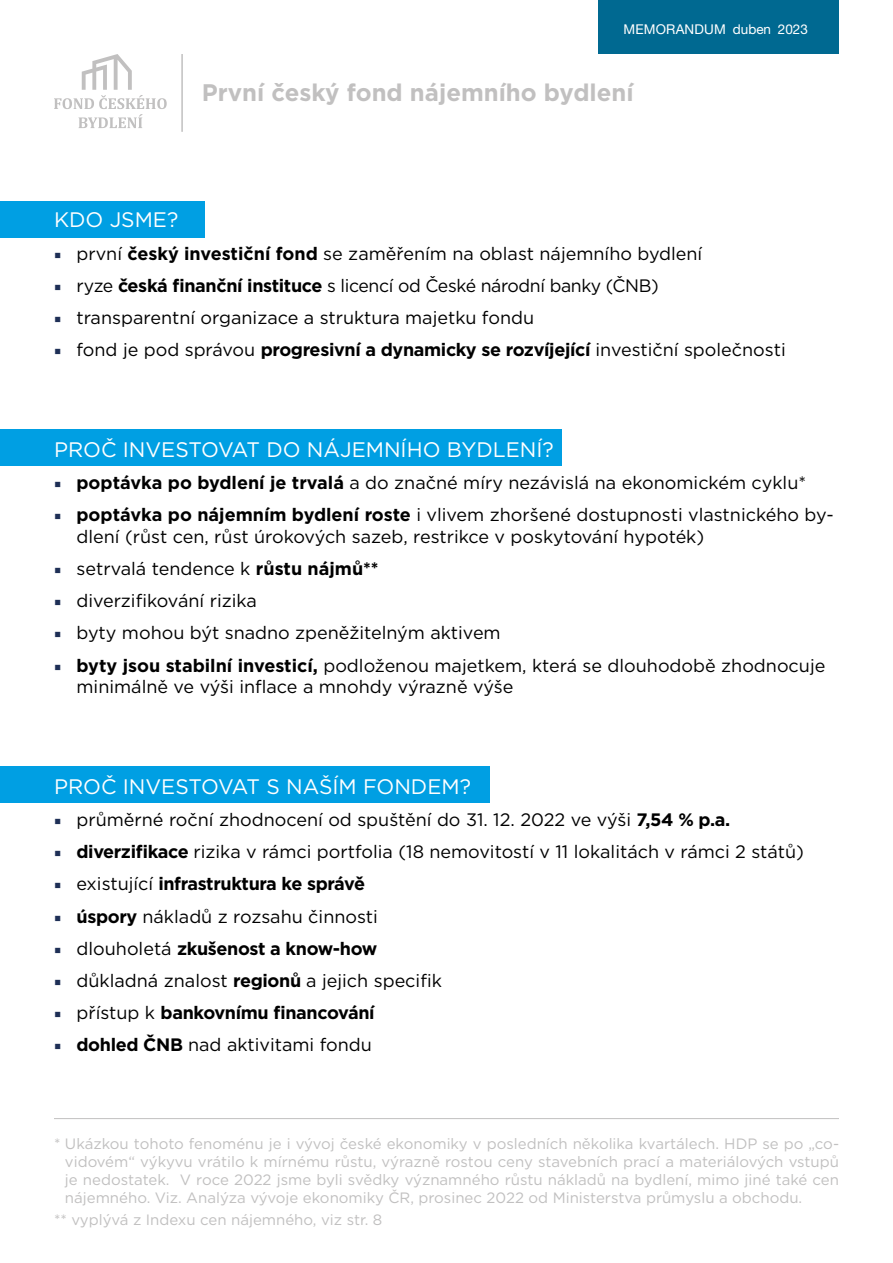
<style>
.page{position:relative;width:893px;height:1263px;background:#fff}
.page>*{position:absolute;margin:0;border:0;box-sizing:border-box;transform-origin:0 0}
.t1{font:700 24px "Gotham";color:#c1c0c0}
.t2{font:21px "Gotham";color:#fff}
.t3{font:18px/21.6px "Gotham";color:#000}
.t4{font:700 18px "Gotham";letter-spacing:-.02em;color:#000}
.t5{font:15px/18px "Gotham";color:#c1c0c0;text-align:justify}
.t6{font:13.5px "Helvetica Neue CE";letter-spacing:.015em;color:#fff}
.s1{font-family:"Minion Pro";color:#1e2f56}
.s2{font-weight:700}
.s3{font-family:"Minion Pro";font-weight:400;color:#1e2f56}
.s4{font-weight:400}
</style>
<div class="page">
<svg style="left:54px;top:54px;width:113px;height:74px"></svg>
<hr style="left:181px;top:54px;width:2px;height:78px;background:#c1c0c0">
<div style="left:598px;top:0;width:241px;height:54px;background:#006991"></div>
<div style="left:0;top:201px;width:204px;height:36px;background:#009fe3"></div>
<div style="left:0;top:766px;width:489px;height:37px;background:#009fe3"></div>
<div style="left:0;top:429px;width:561px;height:37px;background:#009fe3"></div>
<hr style="left:54px;top:1118px;width:785px;height:1px;background:#c1c0c0">
<p class="t6" style="left:623px;top:21px;width:186px">MEMORANDUM DUBEN 2023</p>
<h1 class="t1" style="left:202px;top:76px;width:433px">První český fond nájemního bydlení</h1>
<p class="t2" style="left:54px;top:207px;width:126px">Kdo jsme?</p>
<p class="t3" style="left:54px;top:242px;width:650px"><span class="s1">■</span> první <span class="s2">český investiční fond</span> se zaměřením na oblast nájemního bydlení</p>
<p class="t3" style="left:54px;top:274px;width:572px"><span class="s1">■</span> ryze <span class="s2">česká finanční instituce</span> s licencí od České národní banky (ČNB</p>
<p class="t3" style="left:651px;top:274px;width:9px">)</p>
<p class="t3" style="left:54px;top:307px;width:482px"><span class="s1">■</span> transparentní organizace a struktura majetku fondu</p>
<p class="t3" style="left:54px;top:339px;width:733px"><span class="s1">■</span> fond je pod správou <span class="s2">progresivní a dynamicky se rozvíjející</span> investiční společnosti</p>
<p class="t2" style="left:54px;top:436px;width:501px">Proč i nvestovat do nájemního bydlení?</p>
<p class="t3" style="left:54px;top:471px;width:754px"><span class="s1">■</span> <span class="s2">poptávka po bydlení je trvalá</span> a do značné míry nezávislá na ekonomickém cyklu*</p>
<p class="t3" style="left:76px;top:504px;width:759px;text-indent:-22px"><span class="s1">■</span> <span class="s2">poptávka po nájemním bydlení roste</span> i vlivem zhoršené dostupnosti vlastnického by&shy;dlení (růst cen, růst úrokových sazeb, restrikce v poskytování hypoték)</p>
<p class="t3" style="left:54px;top:557px;width:326px"><span class="s1">■</span> setrvalá tendence k <span class="s2">růstu nájmů**</span></p>
<p class="t3" style="left:54px;top:590px;width:204px"><span class="s1">■</span> diverzifikování rizika</p>
<p class="t3" style="left:54px;top:622px;width:448px"><span class="s1">■</span> byty mohou být snadno zpeněžitelným aktivem</p>
<p class="t3" style="left:76px;top:654px;width:750px;text-indent:-22px"><span class="s1">■</span> <span class="s2">byty jsou stabilní investicí,</span> podloženou majetkem, která se dlouhodobě zhodnocuje minimálně ve výši inflace a mnohdy výrazně výše</p>
<p class="t2" style="left:54px;top:773px;width:418px">Proč i nvestovat s naším fondem?</p>
<p class="t3" style="left:54px;top:808px;width:678px"><span class="s1">■</span> průměrné roční zhodnocení od spuštění do 31. 12. 2022 ve výši <span class="s2">7,54 % p.a.</span></p>
<p class="t3" style="left:54px;top:840px;width:751px"><span class="s1">■</span> <span class="s2">diverzifikace</span> rizika v rámci portfolia (18 nemovitostí v 11 lokalitách v rámci 2 států)</p>
<p class="t4" style="left:54px;top:872px;width:313px"><span class="s3">■</span> <span class="s4">existující</span> infrastruktura ke správě</p>
<p class="t3" style="left:54px;top:905px;width:325px"><span class="s1">■</span> <span class="s2">úspory</span> nákladů z rozsahu činnosti</p>
<p class="t4" style="left:54px;top:936px;width:325px"><span class="s3">■</span> <span class="s4">dlouholetá</span> zkušenost a know-how</p>
<p class="t3" style="left:54px;top:969px;width:389px"><span class="s1">■</span> důkladná znalost <span class="s2">regionů</span> a jejich specifik</p>
<p class="t4" style="left:54px;top:1001px;width:323px"><span class="s3">■</span> <span class="s4">přístup k</span> bankovnímu financování</p>
<p class="t3" style="left:54px;top:1034px;width:319px"><span class="s1">■</span> <span class="s2">dohled ČNB</span> nad aktivitami fondu</p>
<p class="t5" style="left:65px;top:1134px;width:776px;text-indent:-11px">* U kázkou tohoto fenoménu je i vývoj české ekonomiky v posledních několika kvartálech. HD P se po „co&shy;vidovém“ výkyvu vrátilo k mírnému růstu, výrazně rostou ceny stavebních prací a materiálových vstupů je nedostatek. V roce 2022 jsme byli svědky významného růstu nákladů na bydlení, mimo jiné také cen nájemného. Viz. Analýza vývoje ekonomiky ČR, prosinec 2022 od M inisterstva průmyslu a obchodu.</p>
<p class="t5" style="left:54px;top:1211px;width:330px">** vyplývá z Indexu cen nájemného, viz str. 8</p>
</div>
